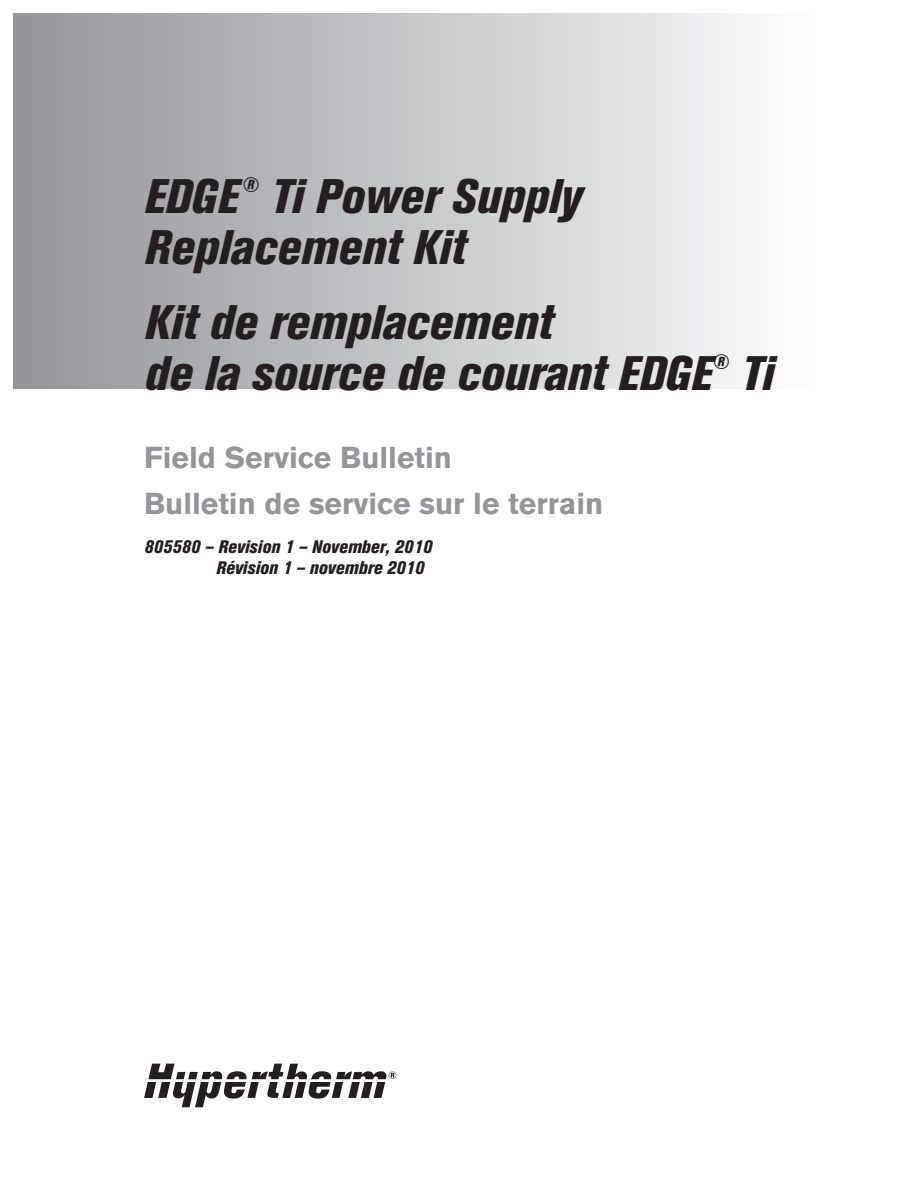
<style>
.page{position:relative;width:918px;height:1188px;background:#fff}
.page>*{position:absolute;margin:0;border:0;box-sizing:border-box;transform-origin:0 0}
.t1{font:italic 800 condensed 48px/51px "Akzidenz Grotesk Pro";color:#231f20}
.t2{font:700 30px/46.5px "Akzidenz Grotesk Pro";color:#939598}
.t3{font:italic 800 condensed 21px "Akzidenz Grotesk Pro";color:#231f20}
.t4{font:italic 800 condensed 18px/21px "Akzidenz Grotesk Pro";color:#231f20}
</style>
<div class="page">
<div style="left:14px;top:14px;width:801px;height:375px;background:linear-gradient(to right,#929398,#fcfcfd)"></div>
<svg style="left:144px;top:1064px;width:252px;height:43px"></svg>
<p class="t1" style="left:144px;top:170px;width:95px">EDGE</p>
<p class="t3" style="left:242px;top:172px;width:19px">®</p>
<p class="t1" style="left:144px;top:170px;width:439px;text-indent:127px">Ti Power Supply<br>Replacement Kit</p>
<p class="t1" style="left:144px;top:296px;width:569px">Kit de remplacement<br>de la source de courant EDGE</p>
<p class="t3" style="left:712px;top:349px;width:19px">®</p>
<p class="t1" style="left:741px;top:347px;width:34px">Ti</p>
<p class="t2" style="left:144px;top:434px;width:461px">Field Service Bulletin<br>Bulletin de service sur le terrain</p>
<p class="t4" style="left:216px;top:536px;width:218px;text-indent:-72px">805580 – Revision 1 – November, 2010<br>Révision 1 – novembre 2010</p>
</div>
